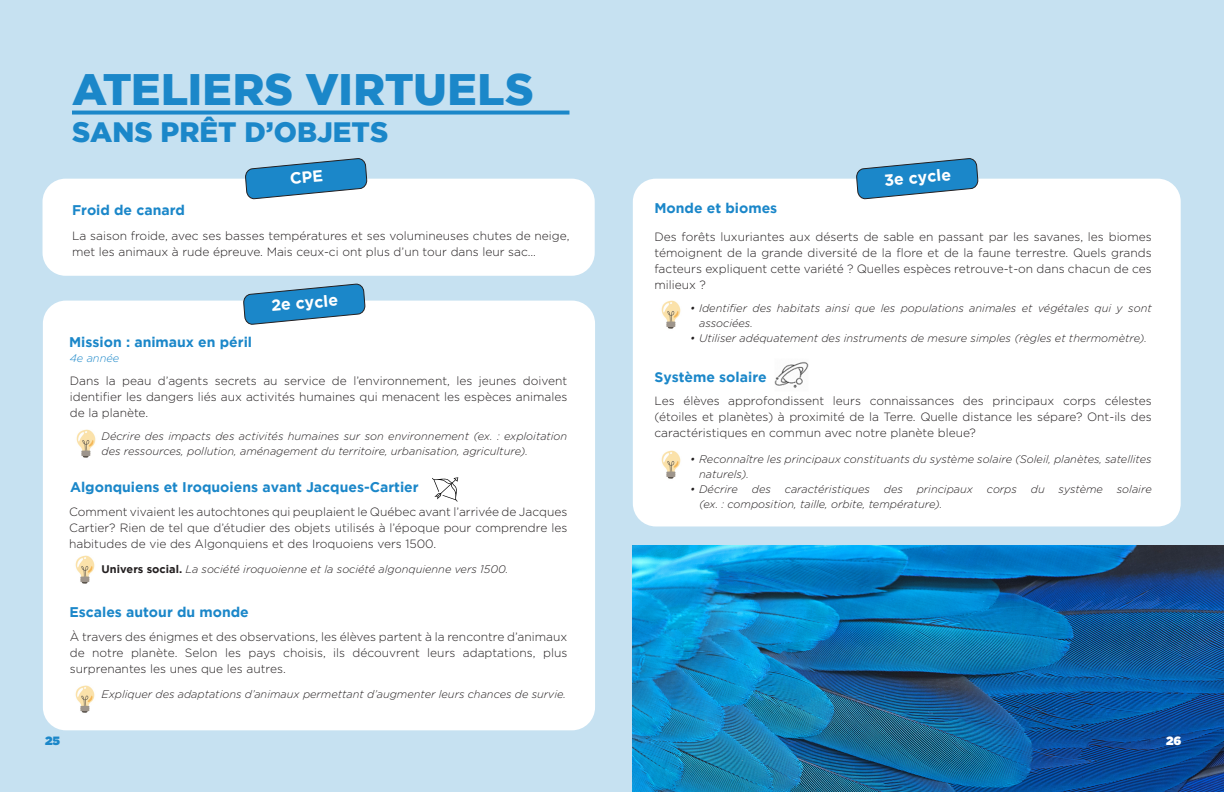
<style>
.page{position:relative;width:1224px;height:792px;background:#c6e1f1}
.page>*{position:absolute;margin:0;border:0;box-sizing:border-box;transform-origin:0 0}
.t1{font:900 44px "Gotham";letter-spacing:.01em;color:#1b87c9}
.t2{font:900 28px "Gotham";color:#1b87c9}
.t3{font:700 16px "Gotham";color:#fff}
.t4{font:700 14px "Gotham";color:#1b87c9}
.t5{font:300 12px/16px "Gotham";color:#231f20;text-align:justify}
.t6{font:900 12px "Gotham";color:#1b87c9}
.t7{font:900 12px "Gotham";color:#fff}
.t8{font:italic 300 11px/15px "Gotham Rounded";color:#231f20}
.t9{font:italic 300 11px "Gotham Rounded";color:#1b87c9}
.s1{font-family:"Gotham";font-weight:700;font-style:normal}
</style>
<div class="page">
<div style="left:43px;top:179px;width:552px;height:97px;background:#fff;border-radius:23px"></div>
<svg style="left:72px;top:111px;width:497px;height:4px;background:#2e91cd"></svg>
<div style="left:633px;top:179px;width:548px;height:347px;background:#fff;border-radius:23px"></div>
<svg style="left:856px;top:158px;width:122px;height:41px"></svg>
<img style="left:661px;top:450px;width:20px;height:29px">
<img style="left:661px;top:300px;width:20px;height:29px">
<img style="left:775px;top:361px;width:33px;height:27px">
<div style="left:43px;top:301px;width:552px;height:429px;background:#fff;border-radius:23px"></div>
<img style="left:76px;top:429px;width:20px;height:29px">
<svg style="left:243px;top:284px;width:122px;height:41px"></svg>
<img style="left:75px;top:555px;width:20px;height:29px">
<img style="left:75px;top:685px;width:20px;height:28px">
<svg style="left:432px;top:477px;width:26px;height:25px"></svg>
<img style="left:633px;top:545px;width:591px;height:247px">
<svg style="left:245px;top:158px;width:122px;height:41px"></svg>
<p class="t1" style="left:72px;top:63px;width:464px">ATELIERS VIRTUELS</p>
<p class="t2" style="left:72px;top:116px;width:318px">SANS PRÊT D’OBJETS</p>
<p class="t4" style="left:72px;top:202px;width:115px">Froid de canard</p>
<p class="t5" style="left:72px;top:227px;width:499px">La saison froide, avec ses basses températures et ses volumineuses chutes de neige, met les animaux à rude épreuve. Mais ceux-ci ont plus d’un tour dans leur sac…</p>
<p class="t3" style="left:270px;top:296px;width:69px;rotate:-5deg">2e cycle</p>
<p class="t4" style="left:69px;top:334px;width:184px">Mission : animaux en péril</p>
<p class="t5" style="left:70px;top:372px;width:499px">Dans la peau d’agents secrets au service de l’environnement, les jeunes doivent identifier les dangers liés aux activités humaines qui menacent les espèces animales de la planète.</p>
<p class="t8" style="left:102px;top:428px;width:467px">Décrire des impacts des activités humaines sur son environnement (ex. : exploitation des ressources, pollution, aménagement du territoire, urbanisation, agriculture).</p>
<p class="t4" style="left:70px;top:479px;width:350px">Algonquiens et Iroquoiens avant Jacques-Cartier</p>
<p class="t5" style="left:69px;top:504px;width:500px">Comment vivaient les autochtones qui peuplaient le Québec avant l’arrivée de Jacques Cartier? Rien de tel que d’étudier des objets utilisés à l’époque pour comprendre les habitudes de vie des Algonquiens et des Iroquoiens vers 1500.</p>
<p class="t8" style="left:102px;top:561px;width:408px"><span class="s1">Univers social.</span> La société iroquoienne et la société algonquienne vers 1500.</p>
<p class="t4" style="left:69px;top:604px;width:181px">Escales autour du monde</p>
<p class="t5" style="left:70px;top:628px;width:499px">À travers des énigmes et des observations, les élèves partent à la rencontre d’animaux de notre planète. Selon les pays choisis, ils découvrent leurs adaptations, plus surprenantes les unes que les autres.</p>
<p class="t8" style="left:102px;top:686px;width:466px">Expliquer des adaptations d’animaux permettant d’augmenter leurs chances de survie.</p>
<p class="t9" style="left:70px;top:350px;width:51px">4e année</p>
<p class="t6" style="left:45px;top:732px;width:17px">25</p>
<p class="t3" style="left:883px;top:171px;width:69px;rotate:-5deg">3e cycle</p>
<p class="t4" style="left:654px;top:200px;width:124px">Monde et biomes</p>
<p class="t5" style="left:654px;top:229px;width:499px">Des forêts luxuriantes aux déserts de sable en passant par les savanes, les biomes témoignent de la grande diversité de la flore et de la faune terrestre. Quels grands facteurs expliquent cette variété ? Quelles espèces retrouve-t-on dans chacun de ces milieux ?</p>
<p class="t8" style="left:699px;top:300px;width:454px;text-indent:-9px">• Identifier des habitats ainsi que les populations animales et végétales qui y sont associées.</p>
<p class="t8" style="left:690px;top:330px;width:459px">• Utiliser adéquatement des instruments de mesure simples (règles et thermomètre).</p>
<p class="t4" style="left:654px;top:369px;width:114px">Système solaire</p>
<p class="t5" style="left:654px;top:393px;width:499px">Les élèves approfondissent leurs connaissances des principaux corps célestes (étoiles et planètes) à proximité de la Terre. Quelle distance les sépare? Ont-ils des caractéristiques en commun avec notre planète bleue?</p>
<p class="t8" style="left:699px;top:451px;width:454px;text-indent:-9px">• Reconnaître les principaux constituants du système solaire (Soleil, planètes, satellites naturels).</p>
<p class="t8" style="left:690px;top:481px;width:49px">• Décrire</p>
<p class="t8" style="left:752px;top:481px;width:21px">des</p>
<p class="t8" style="left:785px;top:481px;width:87px">caractéristiques</p>
<p class="t8" style="left:884px;top:481px;width:21px">des</p>
<p class="t8" style="left:917px;top:481px;width:58px">principaux</p>
<p class="t8" style="left:987px;top:481px;width:32px">corps</p>
<p class="t8" style="left:1031px;top:481px;width:15px">du</p>
<p class="t8" style="left:1059px;top:481px;width:46px">système</p>
<p class="t8" style="left:1117px;top:481px;width:36px">solaire</p>
<p class="t8" style="left:699px;top:496px;width:245px">(ex. : composition, taille, orbite, température).</p>
<p class="t7" style="left:1166px;top:732px;width:17px">26</p>
</div>
